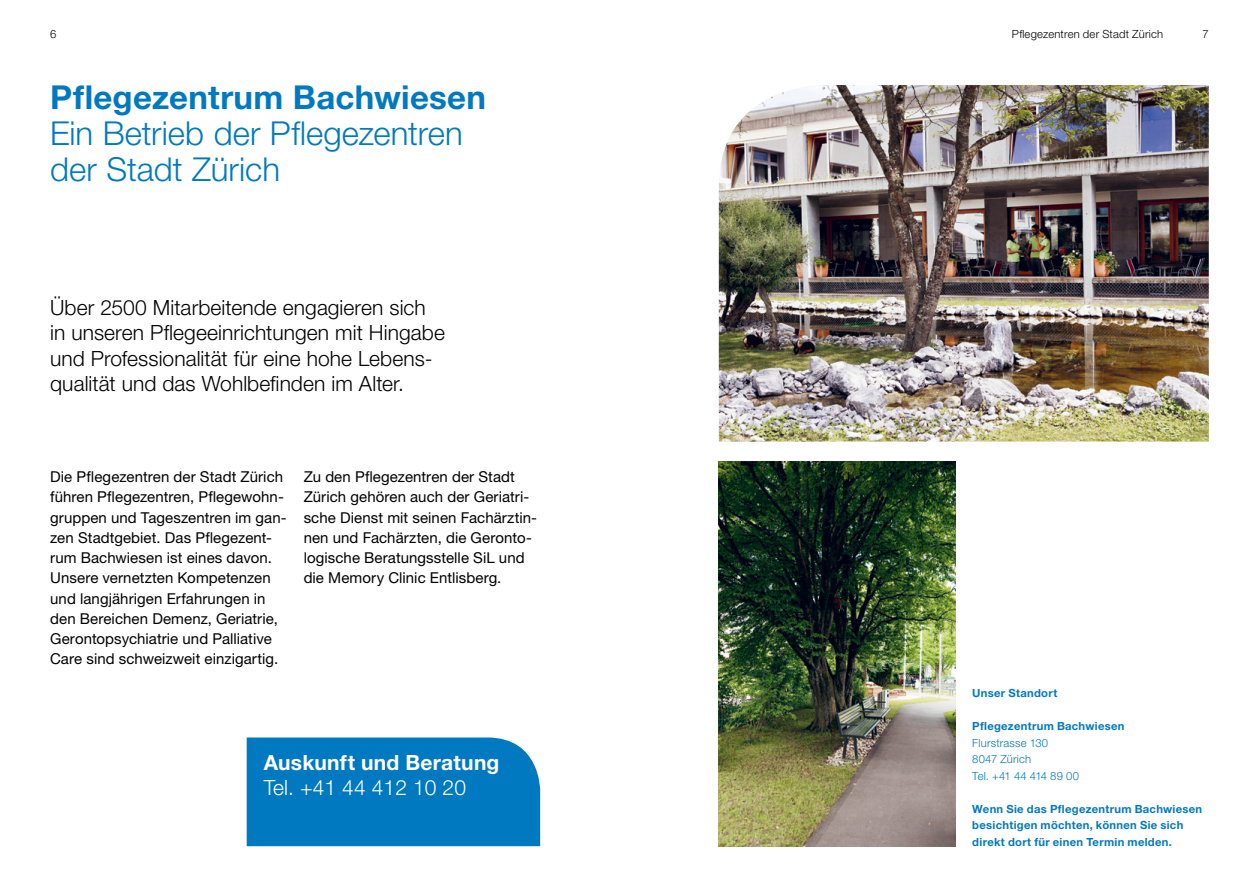
<style>
.page{position:relative;width:1259px;height:893px;background:#fff}
.page>*{position:absolute;margin:0;border:0;box-sizing:border-box;transform-origin:0 0}
.t1{font:300 33px/36px "Helvetica Neue LT Std";color:#0079c1}
.t2{font:700 33px "Helvetica Neue LT Std";letter-spacing:.01em;color:#0079c1}
.t3{font:300 21px/25.5px "Helvetica Neue LT Std";letter-spacing:.005em;color:#000}
.t4{font:700 21px "Helvetica Neue LT Std";letter-spacing:.01em;color:#fff}
.t5{font:300 21px "Helvetica Neue LT Std";letter-spacing:.005em;color:#fff}
.t6{font:15px/20.2px "Helvetica Neue LT Std";letter-spacing:.005em;color:#000}
.t7{font:700 11.25px/16.5px "Helvetica Neue LT Std";letter-spacing:.025em;color:#0079c1}
.t8{font:300 11.25px/16.5px "Helvetica Neue LT Std";letter-spacing:.015em;color:#0079c1}
.t9{font:300 11.25px "Helvetica Neue LT Std";letter-spacing:.02em;color:#000}
</style>
<div class="page">
<img style="left:719px;top:461px;width:236px;height:385px">
<div style="left:247px;top:737px;width:293px;height:109px;background:#0079c1"></div>
<img style="left:719px;top:85px;width:489px;height:357px">
<p class="t9" style="left:50px;top:27px;width:8px">6</p>
<p class="t9" style="left:1012px;top:27px;width:153px">Pflegezentren der Stadt Zürich</p>
<p class="t9" style="left:1202px;top:27px;width:8px">7</p>
<h1 class="t2" style="left:50px;top:76px;width:437px">Pflegezentrum Bachwiesen</h1>
<h1 class="t1" style="left:50px;top:114px;width:414px">Ein Betrieb der Pflegezentren der Stadt Zürich</h1>
<h2 class="t3" style="left:50px;top:294px;width:396px">Über 2500 Mitarbeitende engagieren sich in unseren Pflegeeinrichtungen mit Hingabe und Professionalität für eine hohe Lebens&shy;qualität und das Wohlbefinden im Alter.</h2>
<p class="t6" style="left:50px;top:466px;width:238px">Die Pflegezentren der Stadt Zürich führen Pflegezentren, Pflegewohn&shy;gruppen und Tageszentren im gan&shy;zen Stadtgebiet. Das Pflegezent&shy;rum Bachwiesen ist eines davon.<br>Unsere vernetzten Kompetenzen und langjährigen Erfahrungen in den Bereichen Demenz, Geriatrie, Gerontopsychiatrie und Palliative Care sind schweizweit einzigartig.</p>
<p class="t6" style="left:304px;top:466px;width:235px">Zu den Pflegezentren der Stadt Zürich gehören auch der Geriatri&shy;sche Dienst mit seinen Fachärztin&shy;nen und Fachärzten, die Geronto&shy;logische Beratungsstelle SiL und die Memory Clinic Entlisberg.</p>
<h2 class="t4" style="left:264px;top:749px;width:237px">Auskunft und Beratung</h2>
<h2 class="t5" style="left:264px;top:775px;width:204px">Tel. +41 44 412 10 20</h2>
<p class="t7" style="left:972px;top:685px;width:87px">Unser Standort</p>
<p class="t7" style="left:972px;top:718px;width:154px">Pflegezentrum Bachwiesen</p>
<p class="t8" style="left:972px;top:734px;width:108px">Flurstrasse 130<br>8047 Zürich<br>Tel. +41 44 414 89 00</p>
<p class="t7" style="left:972px;top:800px;width:231px">Wenn Sie das Pflegezentrum Bachwiesen besichtigen möchten, können Sie sich direkt dort für einen Termin melden.</p>
</div>
